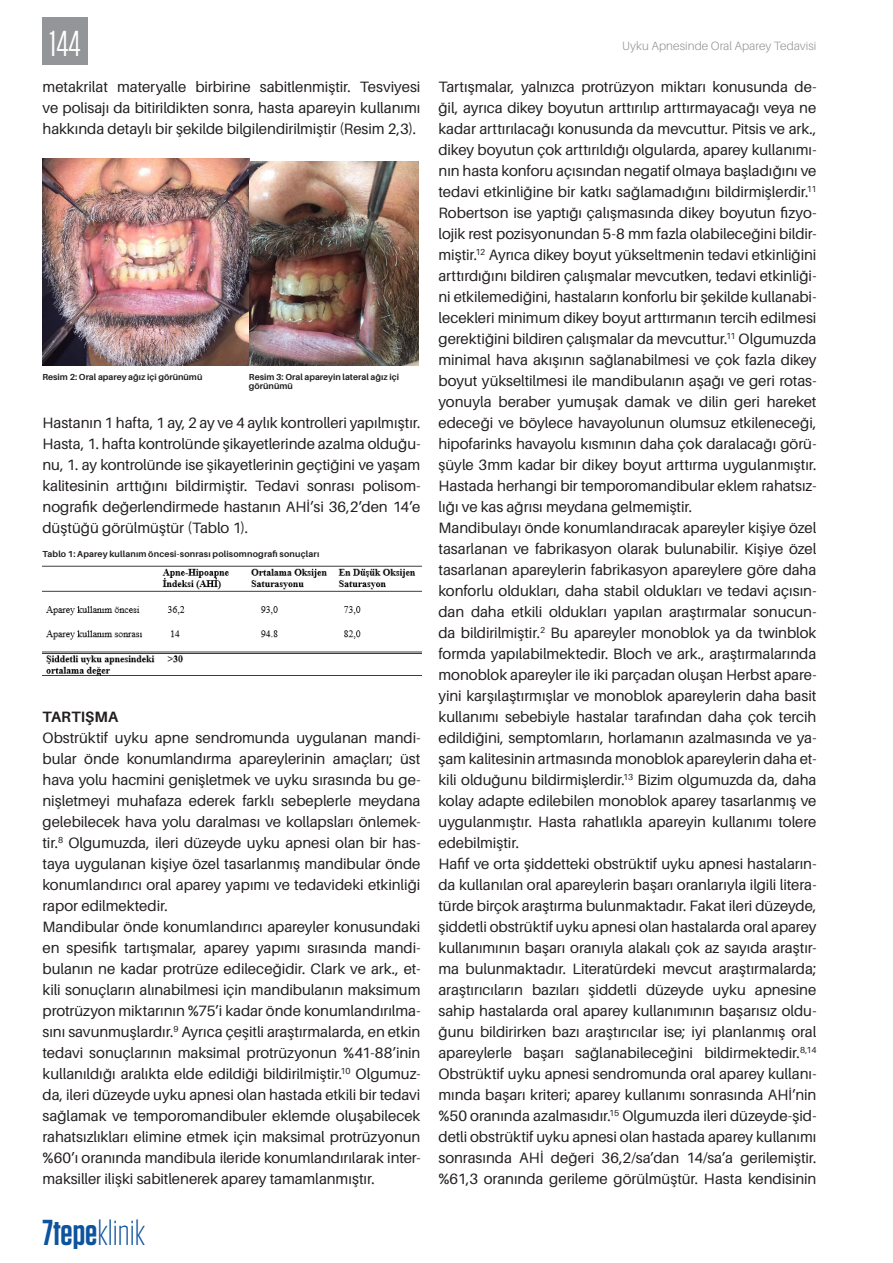
<style>
.page{position:relative;width:893px;height:1263px;background:#fff}
.page>*{position:absolute;margin:0;border:0;box-sizing:border-box;transform-origin:0 0}
.t1{font:300 36px "Tungsten";color:#0d539d}
.t2{font:36px "Tungsten";color:#fff}
.t3{font:15px/21px "Aileron";letter-spacing:-.005em;color:#231f20;text-align:justify}
.t4{font:700 15px "Aileron";letter-spacing:.01em;color:#231f20}
.t5{font:300 12px "Aileron";letter-spacing:.005em;color:#939598}
.t6{font:700 8.7px/9px "Aileron";color:#231f20}
.t7{font:700 8.7px "Aileron";letter-spacing:.02em;color:#231f20}
.s1{font-weight:600}
</style>
<div class="page">
<div style="left:43px;top:18px;width:45px;height:47px;background:#939598"></div>
<img style="left:43px;top:159px;width:206px;height:206px">
<img style="left:249px;top:161px;width:170px;height:204px">
<img style="left:43px;top:565px;width:378px;height:111px">
<h1 class="t2" style="left:50px;top:25px;width:32px">144</h1>
<p class="t3" style="left:43px;top:77px;width:379px">metakrilat materyalle birbirine sabitlenmiştir. Tesviyesi ve polisajı da bitirildikten sonra, hasta apareyin kullanımı hakkında detaylı bir şekilde bilgilendirilmiştir (Resim 2,3).</p>
<p class="t6" style="left:43px;top:373px;width:160px">Resim 2: Oral aparey ağız içi görünümü</p>
<p class="t6" style="left:249px;top:372px;width:152px">Resim 3: Oral apareyin lateral ağız içi görünümü</p>
<p class="t3" style="left:43px;top:413px;width:379px">Hastanın 1 hafta, 1 ay, 2 ay ve 4 aylık kontrolleri yapılmıştır.<br>Hasta, 1. hafta kontrolünde şikayetlerinde azalma olduğu&shy;nu, 1. ay kontrolünde ise şikayetlerinin geçtiğini ve yaşam kalitesinin arttığını bildirmiştir. Tedavi sonrası polisom&shy;nografik değerlendirmede hastanın AHİ’si 36,2’den 14’e düştüğü görülmüştür (Tablo 1).</p>
<p class="t7" style="left:43px;top:549px;width:278px">Tablo 1: Aparey kullanım öncesi-sonrası polisomnografi sonuçları</p>
<p class="t4" style="left:43px;top:709px;width:77px">TARTIŞMA</p>
<p class="t3" style="left:43px;top:728px;width:379px">Obstrüktif uyku apne sendromunda uygulanan mandi&shy;bular önde konumlandırma apareylerinin amaçları; üst hava yolu hacmini genişletmek ve uyku sırasında bu ge&shy;nişletmeyi muhafaza ederek farklı sebeplerle meydana gelebilecek hava yolu daralması ve kollapsları önlemek&shy;tir.<sup>8</sup> Olgumuzda, ileri düzeyde uyku apnesi olan bir has&shy;taya uygulanan kişiye özel tasarlanmış mandibular önde konumlandırıcı oral aparey yapımı ve tedavideki etkinliği rapor edilmektedir.</p>
<p class="t3" style="left:43px;top:917px;width:379px">Mandibular önde konumlandırıcı apareyler konusundaki en spesifik tartışmalar, aparey yapımı sırasında mandi&shy;bulanın ne kadar protrüze edileceğidir. Clark ve ark., et&shy;kili sonuçların alınabilmesi için mandibulanın maksimum protrüzyon miktarının %75’i kadar önde konumlandırılma&shy;sını savunmuşlardır.<sup>9</sup> Ayrıca çeşitli araştırmalarda, en etkin tedavi sonuçlarının maksimal protrüzyonun %41-88’inin kullanıldığı aralıkta elde edildiği bildirilmiştir.<sup>10</sup> Olgumuz&shy;da, ileri düzeyde uyku apnesi olan hastada etkili bir tedavi sağlamak ve temporomandibuler eklemde oluşabilecek rahatsızlıkları elimine etmek için maksimal protrüzyonun %60’ı oranında mandibula ileride konumlandırılarak inter&shy;maksiller ilişki sabitlenerek aparey tamamlanmıştır.</p>
<h1 class="t1" style="left:43px;top:1214px;width:104px"><span class="s1">7tepe</span>klinik</h1>
<p class="t5" style="left:622px;top:40px;width:196px">Uyku Apnesinde Oral Aparey Tedavisi</p>
<p class="t3" style="left:438px;top:77px;width:379px">Tartışmalar, yalnızca protrüzyon miktarı konusunda de&shy;ğil, ayrıca dikey boyutun arttırılıp arttırmayacağı veya ne kadar arttırılacağı konusunda da mevcuttur. Pitsis ve ark., dikey boyutun çok arttırıldığı olgularda, aparey kullanımı&shy;nın hasta konforu açısından negatif olmaya başladığını ve tedavi etkinliğine bir katkı sağlamadığını bildirmişlerdir.<sup>11<br></sup>Robertson ise yaptığı çalışmasında dikey boyutun fizyo&shy;lojik rest pozisyonundan 5-8 mm fazla olabileceğini bildir&shy;miştir.<sup>12</sup> Ayrıca dikey boyut yükseltmenin tedavi etkinliğini arttırdığını bildiren çalışmalar mevcutken, tedavi etkinliği&shy;ni etkilemediğini, hastaların konforlu bir şekilde kullanabi&shy;lecekleri minimum dikey boyut arttırmanın tercih edilmesi gerektiğini bildiren çalışmalar da mevcuttur.<sup>11</sup> Olgumuzda minimal hava akışının sağlanabilmesi ve çok fazla dikey boyut yükseltilmesi ile mandibulanın aşağı ve geri rotas&shy;yonuyla beraber yumuşak damak ve dilin geri hareket edeceği ve böylece havayolunun olumsuz etkileneceği, hipofarinks havayolu kısmının daha çok daralacağı görü&shy;şüyle 3mm kadar bir dikey boyut arttırma uygulanmıştır.<br>Hastada herhangi bir temporomandibular eklem rahatsız&shy;lığı ve kas ağrısı meydana gelmemiştir.</p>
<p class="t3" style="left:438px;top:518px;width:379px">Mandibulayı önde konumlandıracak apareyler kişiye özel tasarlanan ve fabrikasyon olarak bulunabilir. Kişiye özel tasarlanan apareylerin fabrikasyon apareylere göre daha konforlu oldukları, daha stabil oldukları ve tedavi açısın&shy;dan daha etkili oldukları yapılan araştırmalar sonucun&shy;da bildirilmiştir.<sup>2</sup> Bu apareyler monoblok ya da twinblok formda yapılabilmektedir. Bloch ve ark., araştırmalarında monoblok apareyler ile iki parçadan oluşan Herbst apare&shy;yini karşılaştırmışlar ve monoblok apareylerin daha basit kullanımı sebebiyle hastalar tarafından daha çok tercih edildiğini, semptomların, horlamanın azalmasında ve ya&shy;şam kalitesinin artmasında monoblok apareylerin daha et&shy;kili olduğunu bildirmişlerdir.<sup>13</sup> Bizim olgumuzda da, daha kolay adapte edilebilen monoblok aparey tasarlanmış ve uygulanmıştır. Hasta rahatlıkla apareyin kullanımı tolere edebilmiştir.</p>
<p class="t3" style="left:438px;top:854px;width:379px">Hafif ve orta şiddetteki obstrüktif uyku apnesi hastaların&shy;da kullanılan oral apareylerin başarı oranlarıyla ilgili litera&shy;türde birçok araştırma bulunmaktadır. Fakat ileri düzeyde, şiddetli obstrüktif uyku apnesi olan hastalarda oral aparey kullanımının başarı oranıyla alakalı çok az sayıda araştır&shy;ma bulunmaktadır. Literatürdeki mevcut araştırmalarda; araştırıcıların bazıları şiddetli düzeyde uyku apnesine sahip hastalarda oral aparey kullanımının başarısız oldu&shy;ğunu bildirirken bazı araştırıcılar ise; iyi planlanmış oral apareylerle başarı sağlanabileceğini bildirmektedir.<sup>8,14<br></sup>Obstrüktif uyku apnesi sendromunda oral aparey kullanı&shy;mında başarı kriteri; aparey kullanımı sonrasında AHİ’nin %50 oranında azalmasıdır.<sup>15</sup> Olgumuzda ileri düzeyde-şid&shy;detli obstrüktif uyku apnesi olan hastada aparey kullanımı sonrasında AHİ değeri 36,2/sa’dan 14/sa’a gerilemiştir. %61,3 oranında gerileme görülmüştür. Hasta kendisinin</p>
</div>
